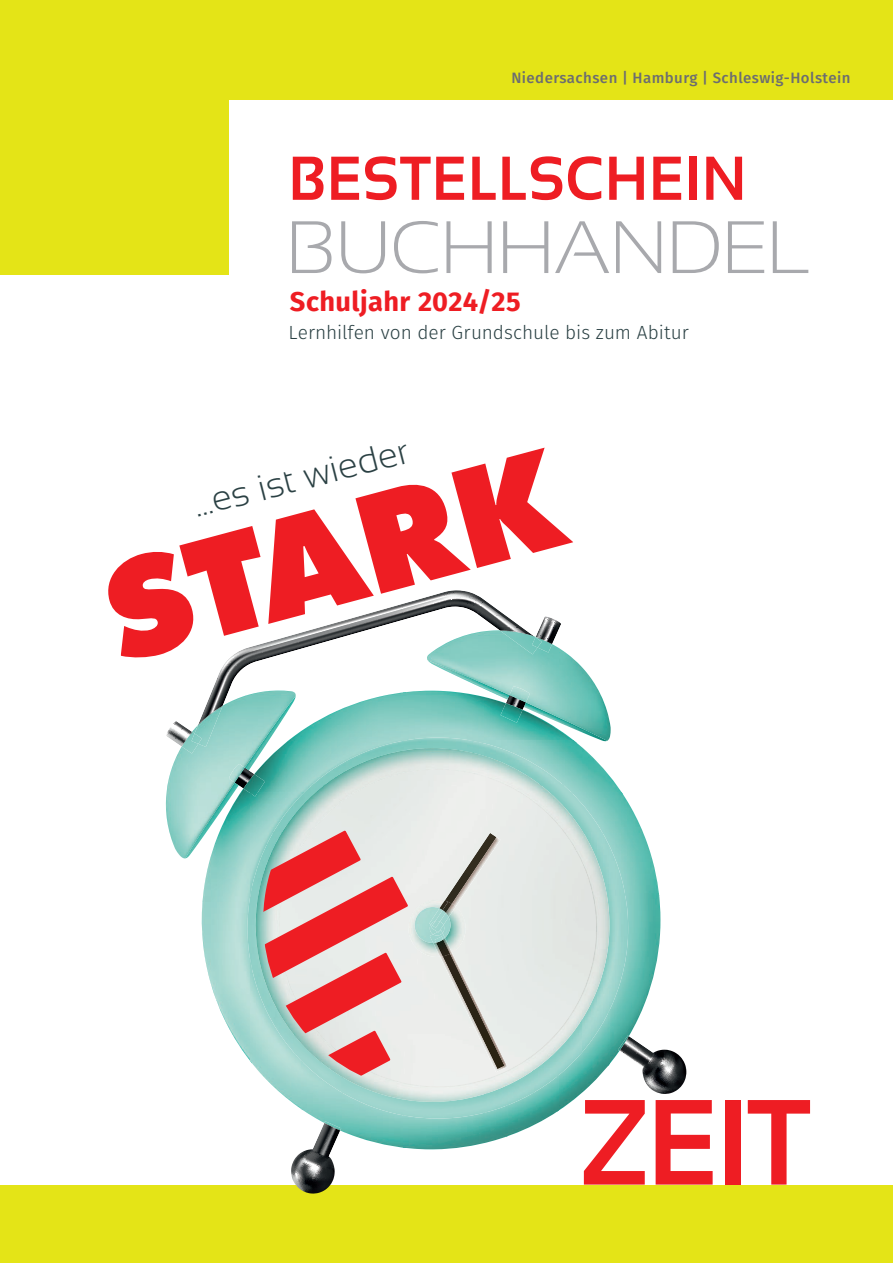
<style>
.page{position:relative;width:893px;height:1263px;background:#fff}
.page>*{position:absolute;margin:0;border:0;box-sizing:border-box;transform-origin:0 0}
.t1{font:700 121.2px "Sansation";color:#ee1d23}
.t2{font:300 74.1px "Sansation";letter-spacing:-.01em;color:#a8a9ad;scale:1.05 1}
.t3{font:700 61.8px "Sansation";letter-spacing:.02em;color:#ee1d23;scale:.93 1}
.t4{font:300 36.15px "Sansation";color:#2b4144}
.t5{font:700 27.15px "Fira Sans";letter-spacing:.015em;color:#ee1d23}
.t6{font:300 19.05px "Fira Sans";color:#2b4144}
.t7{font:500 15px "Fira Sans";letter-spacing:.03em;color:#6c6d70}
</style>
<div class="page">
<div style="left:0;top:0;width:893px;height:274px;background:#e4e417"></div>
<div style="left:0;top:1185px;width:893px;height:78px;background:#e4e417"></div>
<div style="left:230px;top:100px;width:663px;height:271px;background:#fff"></div>
<svg style="left:661px;top:1049px;width:25px;height:45px"></svg>
<svg style="left:291px;top:1149px;width:44px;height:44px"></svg>
<img style="left:628px;top:802px;width:31px;height:92px">
<img style="left:628px;top:894px;width:32px;height:200px">
<img style="left:313px;top:1118px;width:91px;height:31px">
<img style="left:508px;top:1118px;width:39px;height:18px">
<img style="left:404px;top:1118px;width:104px;height:31px">
<img style="left:628px;top:1035px;width:1px;height:16px">
<img style="left:324px;top:1121px;width:17px;height:9px">
<img style="left:621px;top:791px;width:7px;height:41px">
<img style="left:621px;top:832px;width:7px;height:224px">
<img style="left:486px;top:1102px;width:46px;height:16px">
<img style="left:611px;top:784px;width:10px;height:48px">
<img style="left:611px;top:832px;width:10px;height:230px">
<img style="left:532px;top:1102px;width:39px;height:16px">
<img style="left:294px;top:1102px;width:48px;height:16px">
<img style="left:342px;top:1102px;width:144px;height:16px">
<img style="left:272px;top:1085px;width:319px;height:17px">
<svg style="left:108px;top:448px;width:503px;height:637px"></svg>
<p class="t7" style="left:511px;top:71px;width:341px">Niedersachsen | Hamburg | Schleswig-Holstein</p>
<h3 class="t3" style="left:289px;top:142px;width:494px">BESTELLSCHEIN</h3>
<h2 class="t2" style="left:286px;top:204px;width:501px">BUCHHANDEL</h2>
<h3 class="t5" style="left:290px;top:292px;width:232px">Schuljahr 2024/25</h3>
<p class="t6" style="left:289px;top:322px;width:402px">Lernhilfen von der Grundschule bis zum Abitur</p>
<h3 class="t4" style="left:188px;top:484px;width:223px;rotate:-14deg">…es ist wieder</h3>
<h1 class="t1" style="left:577px;top:1072px;width:235px">ZEIT</h1>
</div>
